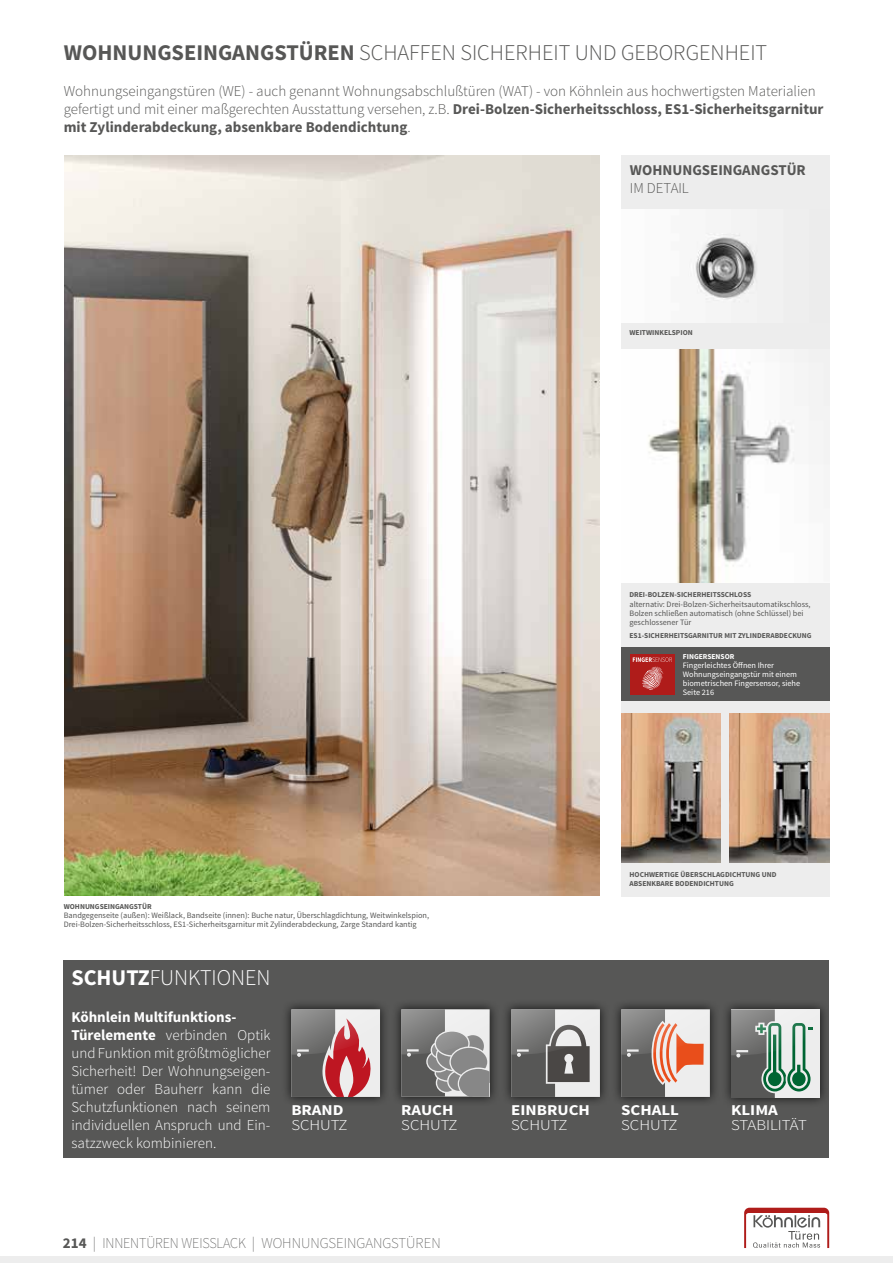
<style>
.page{position:relative;width:893px;height:1263px;background:#fff}
.page>*{position:absolute;margin:0;border:0;box-sizing:border-box;transform-origin:0 0}
.t1{font:300 22.5px "Source Sans Pro";color:#575756}
.t2{font:300 22.5px "Source Sans Pro";color:#fff}
.t3{font:300 15px/18px "Source Sans Pro";color:#575756}
.t4{font:300 15px/18px "Source Sans Pro";color:#fff}
.t5{font:200 15px "Source Sans Pro";letter-spacing:-.01em;color:#575756}
.t6{font:300 15px "Source Sans Pro";color:#fff;scale:1.13 1}
.t7{font:700 15px "Source Sans Pro";color:#fff;scale:1.13 1}
.t8{font:700 15px "Source Sans Pro";color:#575756}
.t9{font:8.25px/9px "Source Sans Pro";color:#575756}
.t10{font:8.25px/9px "Source Sans Pro";color:#fff}
.t11{font:700 7.5px/9px "Source Sans Pro";color:#575756}
.t12{font:700 7.5px "Source Sans Pro";color:#fff}
.s1{font-weight:700}
</style>
<div class="page">
<svg style="left:744px;top:1208px;width:85px;height:40px"></svg>
<div style="left:0;top:1256px;width:893px;height:7px;background:#ededed"></div>
<div style="left:621px;top:155px;width:208px;height:741px;background:#ededed"></div>
<div style="left:621px;top:647px;width:208px;height:54px;background:#575756"></div>
<img style="left:621px;top:209px;width:135px;height:113px">
<img style="left:621px;top:713px;width:100px;height:150px">
<img style="left:730px;top:713px;width:99px;height:150px">
<img style="left:621px;top:349px;width:208px;height:233px">
<div style="left:63px;top:960px;width:765px;height:198px;background:#575756"></div>
<div style="left:281px;top:999px;width:108px;height:107px;background:#000;opacity:.75"></div>
<svg style="left:291px;top:1009px;width:89px;height:88px"></svg>
<div style="left:391px;top:999px;width:108px;height:107px;background:#000;opacity:.75"></div>
<svg style="left:401px;top:1009px;width:90px;height:88px"></svg>
<div style="left:501px;top:999px;width:108px;height:107px;background:#000;opacity:.75"></div>
<svg style="left:511px;top:1009px;width:89px;height:88px"></svg>
<div style="left:611px;top:999px;width:108px;height:107px;background:#000;opacity:.75"></div>
<svg style="left:621px;top:1009px;width:89px;height:88px"></svg>
<div style="left:721px;top:999px;width:108px;height:108px;background:#000;opacity:.75"></div>
<svg style="left:731px;top:1009px;width:89px;height:89px"></svg>
<img style="left:64px;top:155px;width:536px;height:740px">
<div style="left:630px;top:654px;width:44px;height:40px;background:#af1c1a"></div>
<svg style="left:633px;top:657px;width:39px;height:33px"></svg>
<h1 class="t1" style="left:64px;top:39px;width:705px"><span class="s1">WOHNUNGSEINGANGSTÜREN</span> SCHAFFEN SICHERHEIT UND GEBORGENHEIT</h1>
<p class="t3" style="left:64px;top:82px;width:761px">Wohnungseingangstüren (WE) - auch genannt Wohnungsabschlußtüren (WAT) - von Köhnlein aus hochwertigsten Materialien gefertigt und mit einer maßgerechten Ausstattung versehen, z.B. <span class="s1">Drei-Bolzen-Sicherheitsschloss, ES1-Sicherheitsgarnitur mit Zylinderabdeckung, absenkbare Bodendichtung</span>.</p>
<h2 class="t8" style="left:630px;top:160px;width:177px">WOHNUNGSEINGANGSTÜR</h2>
<h2 class="t3" style="left:630px;top:179px;width:60px">IM DETAIL</h2>
<p class="t11" style="left:629px;top:329px;width:65px">WEITWINKELSPION</p>
<p class="t11" style="left:629px;top:590px;width:123px">DREI-BOLZEN-SICHERHEITSSCHLOSS</p>
<p class="t9" style="left:629px;top:600px;width:183px">alternativ: Drei-Bolzen-Sicherheitsautomatikschloss,<br>Bolzen schließen automatisch (ohne Schlüssel) bei geschlossener Tür</p>
<p class="t11" style="left:629px;top:631px;width:184px">ES1-SICHERHEITSGARNITUR MIT ZYLINDERABDECKUNG</p>
<p class="t12" style="left:683px;top:652px;width:53px">FINGERSENSOR</p>
<p class="t10" style="left:683px;top:661px;width:119px">Fingerleichtes Öffnen Ihrer<br>Wohnungseingangstür mit einem biometrischen Fingersensor, siehe<br>Seite 216</p>
<p class="t11" style="left:64px;top:902px;width:89px">WOHNUNGSEINGANGSTÜR</p>
<p class="t9" style="left:64px;top:911px;width:367px">Bandgegenseite (außen): Weißlack, Bandseite (innen): Buche natur, Überschlagdichtung, Weitwinkelspion,<br>Drei-Bolzen-Sicherheitsschloss, ES1-Sicherheitsgarnitur mit Zylinderabdeckung, Zarge Standard kantig</p>
<h1 class="t2" style="left:71px;top:964px;width:200px"><span class="s1">SCHUTZ</span>FUNKTIONEN</h1>
<p class="t4" style="left:71px;top:1007px;width:201px"><span class="s1">Köhnlein Multifunktions-<br>Türelemente</span> verbinden Optik und Funktion mit größtmöglicher<br>Sicherheit! Der Wohnungseigen&shy;tümer oder Bauherr kann die<br>Schutzfunktionen nach seinem individuellen Anspruch und Ein&shy;satzzweck kombinieren.</p>
<h2 class="t7" style="left:291px;top:1100px;width:48px">BRAND</h2>
<h2 class="t6" style="left:291px;top:1116px;width:51px">SCHUTZ</h2>
<h2 class="t7" style="left:401px;top:1100px;width:48px">RAUCH</h2>
<h2 class="t6" style="left:401px;top:1116px;width:51px">SCHUTZ</h2>
<h2 class="t5" style="left:63px;top:1234px;width:274px"><span class="s1">214</span> | INNENTÜREN WEISSLACK | WOHN UNGSEIN</h2>
<h2 class="t5" style="left:356px;top:1234px;width:44px">GAN GSTÜREN</h2>
<p class="t11" style="left:629px;top:870px;width:149px">HOCHWERTIGE ÜBERSCHLAGDICHTUNG UND<br>ABSENKBARE BODENDICHTUNG</p>
<h2 class="t7" style="left:511px;top:1100px;width:71px">EINBRUCH</h2>
<h2 class="t6" style="left:511px;top:1116px;width:51px">SCHUTZ</h2>
<h2 class="t7" style="left:621px;top:1100px;width:53px">SCHALL</h2>
<h2 class="t6" style="left:621px;top:1116px;width:51px">SCHUTZ</h2>
<h2 class="t7" style="left:731px;top:1100px;width:43px">KLIMA</h2>
<h2 class="t6" style="left:731px;top:1116px;width:68px">STABILITÄT</h2>
</div>
